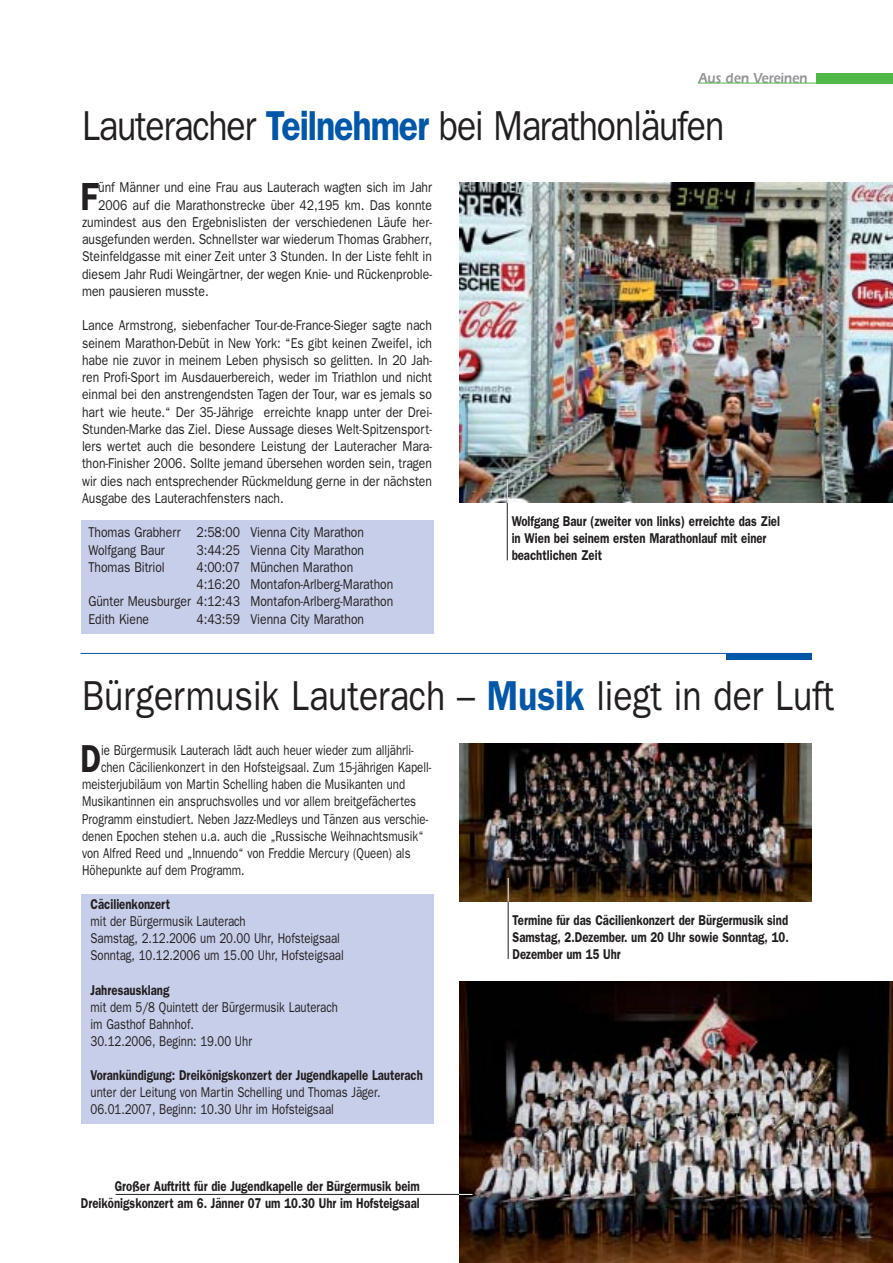
<style>
.page{position:relative;width:893px;height:1263px;background:#fff}
.page>*{position:absolute;margin:0;border:0;box-sizing:border-box;transform-origin:0 0}
.t1{font:42px "Franklin Gothic";color:#231f20;scale:.85 1}
.t2{font:42px "Franklin Gothic";letter-spacing:-.03em;color:#231f20;scale:.85 1}
.t3{font:600 39.3px "Franklin Gothic";color:#231f20;scale:.85 1}
.t4{font:600 39.15px "Franklin Gothic";color:#231f20;scale:.8 1}
.t5{font:600 15px "Itc Eras";color:#939598;scale:.85 1}
.t6{font:14.25px/17.2px "Franklin Gothic";color:#231f20;text-align:justify;scale:.85 1}
.t7{font:14.25px/17.1px "Franklin Gothic";color:#231f20;scale:.8 1}
.t8{font:600 14.25px/17.1px "Franklin Gothic";color:#231f20;scale:.8 1}
.s1{font-weight:600;color:#0057a8}
</style>
<div class="page">
<div style="left:81px;top:894px;width:352px;height:230px;background:#c7cee9"></div>
<div style="left:81px;top:520px;width:352px;height:113px;background:#c7cee9"></div>
<hr style="left:81px;top:653px;width:731px;height:1px;background:#0057a8">
<div style="left:727px;top:653px;width:85px;height:7px;background:#0057a8"></div>
<div style="left:816px;top:73px;width:77px;height:10px;background:#50b848"></div>
<hr style="left:698px;top:83px;width:119px;height:1px;background:#50b848">
<img style="left:459px;top:182px;width:434px;height:321px">
<hr style="left:507px;top:479px;width:1px;height:81px;background:#231f20">
<svg style="left:507px;top:479px;width:1px;height:24px"></svg>
<img style="left:459px;top:744px;width:353px;height:157px">
<img style="left:459px;top:982px;width:434px;height:281px">
<hr style="left:508px;top:878px;width:1px;height:81px;background:#231f20">
<svg style="left:508px;top:878px;width:1px;height:24px"></svg>
<hr style="left:116px;top:1194px;width:356px;height:1px;background:#231f20">
<svg style="left:459px;top:1194px;width:13px;height:1px"></svg>
<p class="t5" style="left:699px;top:73px;width:130px">Aus den Vereinen</p>
<h1 class="t2" style="left:82px;top:111px;width:757px">Lauteracher <span class="s1">Teilnehmer</span> bei Marathonläufen</h1>
<h2 class="t3" style="left:80px;top:183px;width:23px">F</h2>
<p class="t6" style="left:98px;top:180px;width:394px">ünf Männer und eine Frau aus Lauterach wagten sich im Jahr</p>
<p class="t6" style="left:98px;top:197px;width:394px">2006 auf die Marathonstrecke über 42,195 km. Das konnte</p>
<p class="t6" style="left:82px;top:215px;width:413px">zumindest aus den Ergebnislisten der verschiedenen Läufe her-</p>
<p class="t6" style="left:82px;top:232px;width:413px">ausgefunden werden. Schnellster war wiederum Thomas Grabherr,</p>
<p class="t6" style="left:82px;top:249px;width:413px">Steinfeldgasse mit einer Zeit unter 3 Stunden. In der Liste fehlt in</p>
<p class="t6" style="left:82px;top:266px;width:413px">diesem Jahr Rudi Weingärtner, der wegen Knie- und Rückenproble-</p>
<p class="t6" style="left:82px;top:284px;width:150px">men pausieren musste.</p>
<p class="t6" style="left:82px;top:318px;width:413px">Lance Armstrong, siebenfacher Tour-de-France-Sieger sagte nach seinem Marathon-Debüt in New York: “Es gibt keinen Zweifel, ich habe nie zuvor in meinem Leben physisch so gelitten. In 20 Jah&shy;ren Profi-Sport im Ausdauerbereich, weder im Triathlon und nicht einmal bei den anstrengendsten Tagen der Tour, war es jemals so hart wie heute.“ Der 35-Jährige erreichte knapp unter der Drei-Stunden-Marke das Ziel. Diese Aussage dieses Welt-Spitzensport&shy;lers wertet auch die besondere Leistung der Lauteracher Mara&shy;thon-Finisher 2006. Sollte jemand übersehen worden sein, tragen wir dies nach entsprechender Rückmeldung gerne in der nächsten Ausgabe des Lauterachfensters nach.</p>
<p class="t6" style="left:88px;top:525px;width:326px">Thomas Grabherr 2:58:00 Vienna City Marathon<br>Wolfgang Baur</p>
<p class="t6" style="left:196px;top:542px;width:199px">3:44:25 Vienna City Marathon</p>
<p class="t6" style="left:88px;top:560px;width:91px">Thomas Bitriol</p>
<p class="t6" style="left:196px;top:560px;width:186px">4:00:07 München Marathon</p>
<p class="t6" style="left:196px;top:577px;width:233px">4:16:20 Montafon-Arlberg-Marathon</p>
<p class="t6" style="left:88px;top:594px;width:360px">Günter Meusburger 4:12:43 Montafon-Arlberg-Marathon</p>
<p class="t6" style="left:88px;top:611px;width:73px">Edith Kiene</p>
<p class="t6" style="left:196px;top:611px;width:199px">4:43:59 Vienna City Marathon</p>
<p class="t8" style="left:512px;top:514px;width:337px">Wolfgang Baur (zweiter von links) erreichte das Ziel in Wien bei seinem ersten Marathonlauf mit einer beachtlichen Zeit</p>
<h1 class="t1" style="left:82px;top:681px;width:887px">Bürgermusik Lauterach – <span class="s1">Musik</span> liegt in der Luft</h1>
<h3 class="t4" style="left:80px;top:745px;width:27px">D</h3>
<p class="t7" style="left:101px;top:743px;width:392px">ie Bürgermusik Lauterach lädt auch heuer wieder zum alljährli-</p>
<p class="t7" style="left:101px;top:760px;width:414px">chen Cäcilienkonzert in den Hofsteigsaal. Zum 15-jährigen Kapell-</p>
<p class="t7" style="left:82px;top:777px;width:405px">meisterjubiläum von Martin Schelling haben die Musikanten und</p>
<p class="t7" style="left:82px;top:794px;width:419px">Musikantinnen ein anspruchsvolles und vor allem breitgefächertes</p>
<p class="t7" style="left:82px;top:811px;width:434px">Programm einstudiert. Neben Jazz-Medleys und Tänzen aus verschie-</p>
<p class="t7" style="left:82px;top:828px;width:428px">denen Epochen stehen u.a. auch die „Russische Weihnachtsmusik“</p>
<p class="t7" style="left:82px;top:845px;width:412px">von Alfred Reed und „Innuendo“ von Freddie Mercury (Queen) als</p>
<p class="t7" style="left:82px;top:863px;width:205px">Höhepunkte auf dem Programm.</p>
<p class="t8" style="left:91px;top:897px;width:101px">Cäcilienkonzert</p>
<p class="t7" style="left:91px;top:914px;width:318px">mit der Bürgermusik Lauterach<br>Samstag, 2.12.2006 um 20.00 Uhr, Hofsteigsaal<br>Sonntag, 10.12.2006 um 15.00 Uhr, Hofsteigsaal</p>
<p class="t8" style="left:91px;top:982px;width:100px">Jahresausklang</p>
<p class="t7" style="left:91px;top:999px;width:311px">mit dem 5/8 Quintett der Bürgermusik Lauterach im Gasthof Bahnhof.<br>30.12.2006, Beginn: 19.00 Uhr</p>
<p class="t8" style="left:91px;top:1068px;width:417px">Vorankündigung: Dreikönigskonzert der Jugendkapelle Lauterach</p>
<p class="t7" style="left:91px;top:1085px;width:364px">unter der Leitung von Martin Schelling und Thomas Jäger.<br>06.01.2007, Beginn: 10.30 Uhr im Hofsteigsaal</p>
<p class="t8" style="left:81px;top:1178px;width:425px;text-align:right">Großer Auftritt für die Jugendkapelle der Bürgermusik beim<br>Dreikönigskonzert am 6. Jänner 07 um 10.30 Uhr im Hofsteigsaal</p>
<p class="t8" style="left:513px;top:913px;width:347px;text-align:justify">Termine für das Cäcilienkonzert der Bürgermusik sind Samstag, 2.Dezember. um 20 Uhr sowie Sonntag, 10.<br>Dezember um 15 Uhr</p>
</div>
